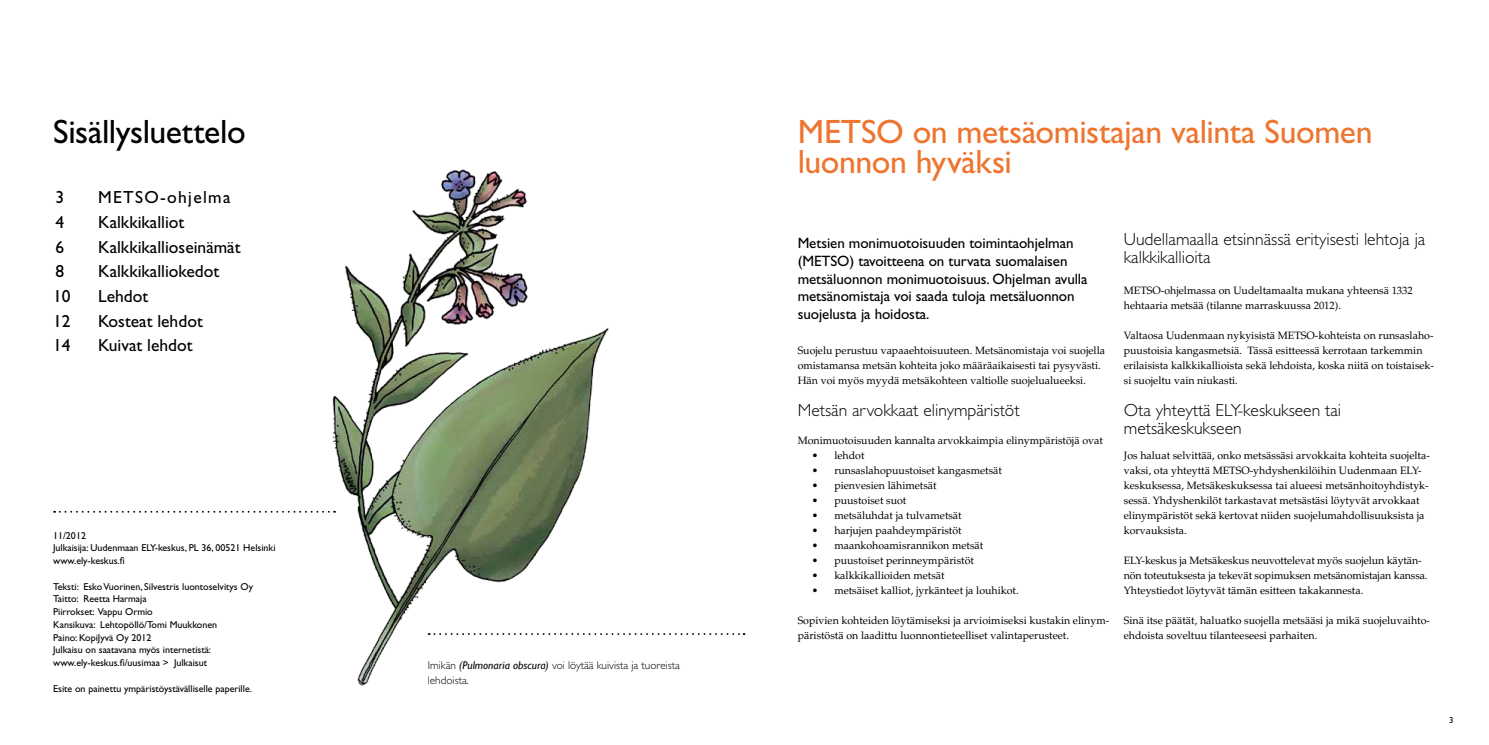
<style>
.page{position:relative;width:1489px;height:745px;background:#fff}
.page>*{position:absolute;margin:0;border:0;box-sizing:border-box;transform-origin:0 0}
.t1{font:33.75px/30px "Gill Sans Std";letter-spacing:-.015em;color:#ee7530}
.t2{font:33.75px "Gill Sans Std";letter-spacing:-.015em;color:#000}
.t3{font:300 17.5px/17.5px "Gill Sans Std";color:#000}
.t4{font:17.5px "Gill Sans Std";color:#000}
.t5{font:17.5px "Gill Sans Std";letter-spacing:.075em;color:#000}
.t6{font:15px/17.5px "Gill Sans Std";letter-spacing:-.005em;color:#000}
.t7{font:300 11.25px/15px "Gill Sans Std";color:#000}
.t8{font:10.62px/15px "Palatino LT Std";color:#000}
.t9{font:10px/12.8px "Gill Sans Std";color:#000}
.t10{font:8.75px "Gill Sans Std";color:#000}
.s1{font-family:"Gill Sans";font-weight:400;font-style:italic}
</style>
<div class="page">
<img style="left:282px;top:169px;width:360px;height:517px">
<svg style="left:54px;top:510px;width:281px;height:2px"></svg>
<svg style="left:428px;top:632px;width:316px;height:2px"></svg>
<h1 class="t2" style="left:53px;top:112px;width:194px">Sisällysluettelo</h1>
<h2 class="t4" style="left:55px;top:187px;width:10px">3</h2>
<h2 class="t5" style="left:98px;top:187px;width:134px">METSO-ohjelma</h2>
<h2 class="t4" style="left:55px;top:212px;width:10px">4</h2>
<h2 class="t4" style="left:98px;top:212px;width:88px">Kalkkikalliot</h2>
<h2 class="t4" style="left:55px;top:236px;width:10px">6</h2>
<h2 class="t4" style="left:98px;top:236px;width:144px">Kalkkikallioseinämät</h2>
<h2 class="t4" style="left:55px;top:261px;width:10px">8</h2>
<h2 class="t4" style="left:98px;top:261px;width:123px">Kalkkikalliokedot</h2>
<h2 class="t4" style="left:53px;top:286px;width:19px">10</h2>
<h2 class="t4" style="left:98px;top:286px;width:52px">Lehdot</h2>
<h2 class="t4" style="left:53px;top:310px;width:19px">12</h2>
<h2 class="t4" style="left:98px;top:310px;width:106px">Kosteat lehdot</h2>
<h2 class="t4" style="left:53px;top:335px;width:19px">14</h2>
<h2 class="t4" style="left:98px;top:335px;width:96px">Kuivat lehdot</h2>
<p class="t9" style="left:53px;top:528px;width:224px">11/2012<br>Julkaisija: Uudenmaan ELY-keskus, PL 36, 00521 Helsinki www.ely-keskus.fi</p>
<p class="t9" style="left:53px;top:579px;width:201px">Teksti: Esko Vuorinen, Silvestris luontoselvitys Oy Taitto: Reetta Harmaja<br>Piirrokset: Vappu Ormio<br>Kansikuva: Lehtopöllö/Tomi Muukkonen<br>Paino: KopiJyvä Oy 2012<br>Julkaisu on saatavana myös internetistä: www.ely-keskus.fi/uusimaa &gt; Julkaisut</p>
<p class="t9" style="left:53px;top:681px;width:200px">Esite on painettu ympäristöystävälliselle paperille.</p>
<p class="t7" style="left:428px;top:657px;width:254px">Imikän <span class="s1">(Pulmonaria obscura)</span> voi löytää kuivista ja tuoreista lehdoista.</p>
<h1 class="t1" style="left:797px;top:117px;width:576px">METSO on metsäomistajan valinta Suomen luonnon hyväksi</h1>
<h3 class="t6" style="left:797px;top:234px;width:291px">Metsien monimuotoisuuden toimintaohjelman (METSO) tavoitteena on turvata suomalaisen metsäluonnon monimuotoisuus. Ohjelman avulla metsänomistaja voi saada tuloja metsäluonnon suojelusta ja hoidosta.</h3>
<p class="t8" style="left:797px;top:342px;width:309px">Suojelu perustuu vapaaehtoisuuteen. Metsänomistaja voi suojella omistamansa metsän kohteita joko määräaikaisesti tai pysyvästi.<br>Hän voi myös myydä metsäkohteen valtiolle suojelualueeksi.</p>
<h2 class="t3" style="left:797px;top:401px;width:223px">Metsän arvokkaat elinympäristöt</h2>
<p class="t8" style="left:797px;top:432px;width:307px">Monimuotoisuuden kannalta arvokkaimpia elinympäristöjä ovat</p>
<p class="t8" style="left:811px;top:447px;width:54px">• lehdot</p>
<p class="t8" style="left:811px;top:462px;width:192px">• runsaslahopuustoiset kangasmetsät</p>
<p class="t8" style="left:811px;top:477px;width:126px">• pienvesien lähimetsät</p>
<p class="t8" style="left:811px;top:492px;width:96px">• puustoiset suot</p>
<p class="t8" style="left:811px;top:507px;width:151px">• metsäluhdat ja tulvametsät</p>
<p class="t8" style="left:811px;top:522px;width:151px">• harjujen paahdeympäristöt</p>
<p class="t8" style="left:811px;top:537px;width:173px">• maankohoamisrannikon metsät</p>
<p class="t8" style="left:811px;top:552px;width:164px">• puustoiset perinneympäristöt</p>
<p class="t8" style="left:811px;top:567px;width:134px">• kalkkikallioiden metsät</p>
<p class="t8" style="left:811px;top:582px;width:208px">• metsäiset kalliot, jyrkänteet ja louhikot.</p>
<p class="t8" style="left:797px;top:612px;width:313px">Sopivien kohteiden löytämiseksi ja arvioimiseksi kustakin elinym&shy;päristöstä on laadittu luonnontieteelliset valintaperusteet.</p>
<h2 class="t3" style="left:1123px;top:231px;width:303px">Uudellamaalla etsinnässä erityisesti lehtoja ja kalkkikallioita</h2>
<p class="t8" style="left:1123px;top:282px;width:290px">METSO-ohjelmassa on Uudeltamaalta mukana yhteensä 1332 hehtaaria metsää (tilanne marraskuussa 2012).</p>
<p class="t8" style="left:1123px;top:327px;width:312px">Valtaosa Uudenmaan nykyisistä METSO-kohteista on runsaslaho&shy;puustoisia kangasmetsiä. Tässä esitteessä kerrotaan tarkemmin erilaisista kalkkikallioista sekä lehdoista, koska niitä on toistaisek&shy;si suojeltu vain niukasti.</p>
<h2 class="t3" style="left:1123px;top:401px;width:219px">Ota yhteyttä ELY-keskukseen tai metsäkeskukseen</h2>
<p class="t8" style="left:1123px;top:447px;width:307px">Jos haluat selvittää, onko metsässäsi arvokkaita kohteita suojelta&shy;vaksi, ota yhteyttä METSO-yhdyshenkilöihin Uudenmaan ELY&shy;keskuksessa, Metsäkeskuksessa tai alueesi metsänhoitoyhdistyk&shy;sessä. Yhdyshenkilöt tarkastavat metsästäsi löytyvät arvokkaat elinympäristöt sekä kertovat niiden suojelumahdollisuuksista ja korvauksista.</p>
<p class="t8" style="left:1123px;top:552px;width:305px">ELY-keskus ja Metsäkeskus neuvottelevat myös suojelun käytän&shy;nön toteutuksesta ja tekevät sopimuksen metsänomistajan kanssa.<br>Yhteystiedot löytyvät tämän esitteen takakannesta.</p>
<p class="t8" style="left:1123px;top:612px;width:308px">Sinä itse päätät, haluatko suojella metsääsi ja mikä suojeluvaihto&shy;ehdoista soveltuu tilanteeseesi parhaiten.</p>
<p class="t10" style="left:1448px;top:715px;width:6px">3</p>
</div>
